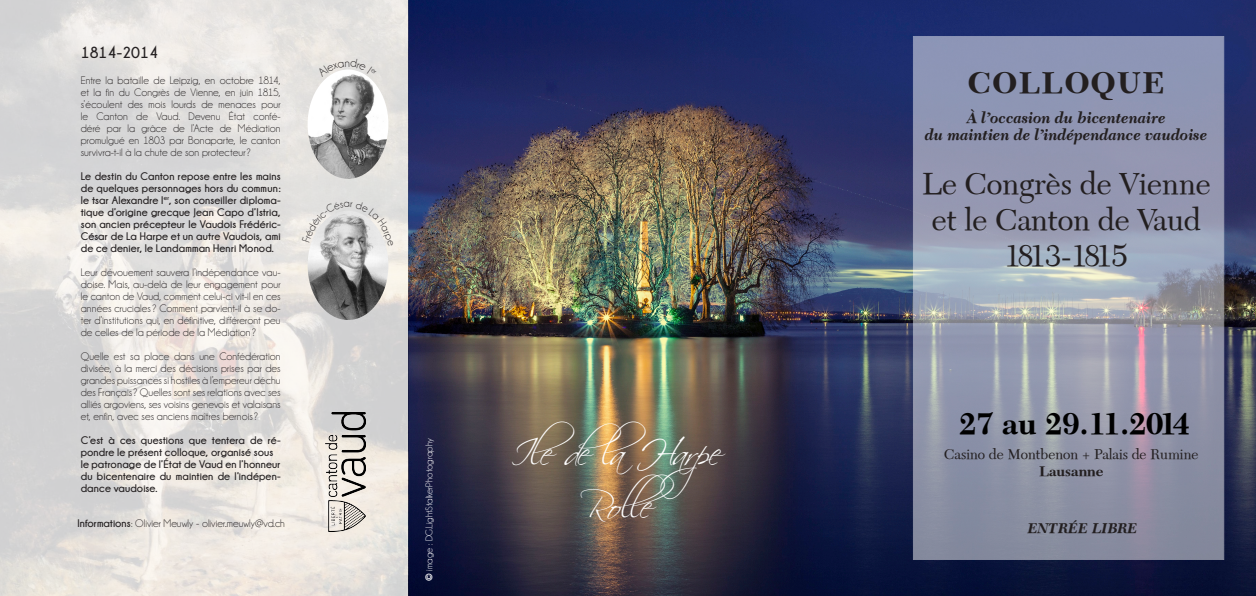
<style>
.page{position:relative;width:1256px;height:596px;background:#fff}
.page>*{position:absolute;margin:0;border:0;box-sizing:border-box;transform-origin:0 0}
.t1{font:36px "Scriptina";color:#fff}
.t2{font:30px/36px "Nevercar Normal";color:#231f20;text-align:center}
.t3{font:700 30px "Nevercar";color:#000}
.t4{font:700 30px "Nevercar";letter-spacing:.05em;color:#231f20}
.t5{font:700 16px "Champagne&Limousines";color:#231f20}
.t6{font:italic 15px "Nevercar";color:#231f20}
.t7{font:14px "Nevercar Normal";color:#231f20}
.t8{font:italic 14px "Nevercar";color:#231f20}
.t9{font:700 14px "Nevercar";color:#231f20}
.t10{font:11px/12px "Champagne&Limousines";letter-spacing:.005em;color:#231f20;text-align:justify}
.t11{font:700 11px/12px "Champagne&Limousines";letter-spacing:.01em;color:#231f20;text-align:justify}
.t12{font:10px "Champagne&Limousines";color:#fff}
.s1{font-family:"Verona Normal"}
.s2{font-weight:700}
.s3{font-size:13px}
</style>
<div class="page">
<img style="left:0;top:0;width:1256px;height:595px">
<svg style="left:913px;top:36px;width:311px;height:523px;background:#959aaf"></svg>
<img style="left:326px;top:412px;width:40px;height:119px">
<img style="left:308px;top:69px;width:80px;height:110px">
<img style="left:308px;top:246px;width:80px;height:74px">
<svg style="left:317px;top:58px;width:60px;height:19px"></svg>
<svg style="left:302px;top:200px;width:91px;height:46px;background:#d7d6d4"></svg>
<p class="t5" style="left:81px;top:44px;width:79px">1814-2014</p>
<p class="t10" style="left:81px;top:74px;width:201px">Entre la bataille de Leipzig, en octobre 1814, et la fin du Congrès de Vienne, en juin 1815, s’écoulent des mois lourds de menaces pour le Canton de Vaud. Devenu État confé&shy;déré par la grâce de l’Acte de Médiation promulgué en 1803 par Bonaparte, le canton survivra-t-il à la chute de son protecteur?</p>
<p class="t11" style="left:81px;top:170px;width:201px">Le destin du Canton repose entre les mains de quelques personnages hors du commun : le tsar Alexandre I<sup>er</sup>, son conseiller diploma&shy;tique d’origine grecque Jean Capo d’Istria, son ancien précepteur le Vaudois Frédéric-César de La Harpe et un autre Vaudois, ami de ce denier, le Landamman Henri Monod.</p>
<p class="t10" style="left:81px;top:266px;width:201px">Leur dévouement sauvera l’indépendance vau&shy;doise. Mais, au-delà de leur engagement pour le canton de Vaud, comment celui-ci vit-il en ces années cruciales? Comment parvient-il à se do&shy;ter d’institutions qui, en définitive, différeront peu de celles de la période de la Médiation ?</p>
<p class="t10" style="left:81px;top:350px;width:201px">Quelle est sa place dans une Confédération divisée, à la merci des décisions prises par des grandes puissances si hostiles à l’empereur déchu des Français? Quelles sont ses relations avec ses alliés argoviens, ses voisins genevois et valaisans et, enfin, avec ses anciens maîtres bernois?</p>
<p class="t11" style="left:81px;top:434px;width:201px">C’est à ces questions que tentera de ré&shy;pondre le présent colloque, organisé sous</p>
<p class="t11" style="left:81px;top:458px;width:201px">le patronage de l’État de Vaud en l’honneur du bicentenaire du maintien de l’indépen&shy;dance vaudoise.</p>
<p class="t4" style="left:968px;top:64px;width:198px">COLLOQUE</p>
<p class="t6" style="left:967px;top:108px;width:201px">À l’occasion du bicentenaire</p>
<p class="t6" style="left:925px;top:125px;width:284px">du maintien de l’indépendance vaudoise</p>
<p class="t2" style="left:922px;top:166px;width:291px">Le Congrès de Vienne et le Canton de Vaud<br>1813-1815</p>
<p class="t3" style="left:959px;top:405px;width:232px">27 au 29.11.2014</p>
<p class="t7" style="left:944px;top:445px;width:256px">Casino de Montbenon + Palais de Rumine</p>
<p class="t9" style="left:1039px;top:462px;width:66px">Lausanne</p>
<p class="t1" style="left:511px;top:431px;width:238px">I le de la H a rpe</p>
<p class="t12" style="left:424px;top:580px;width:144px;rotate:-90deg"><span class="s1">©</span> image : DG.LightStalkerPhotography</p>
<p class="t1" style="left:580px;top:484px;width:96px">R o lle</p>
<p class="t10" style="left:78px;top:516px;width:209px"><span class="s2">Informations</span>: Olivier Meuwly - olivier<span class="s3">.</span>meuwly@vd.ch</p>
<p class="t8" style="left:1028px;top:519px;width:111px">ENTRÉE LIBRE</p>
</div>
